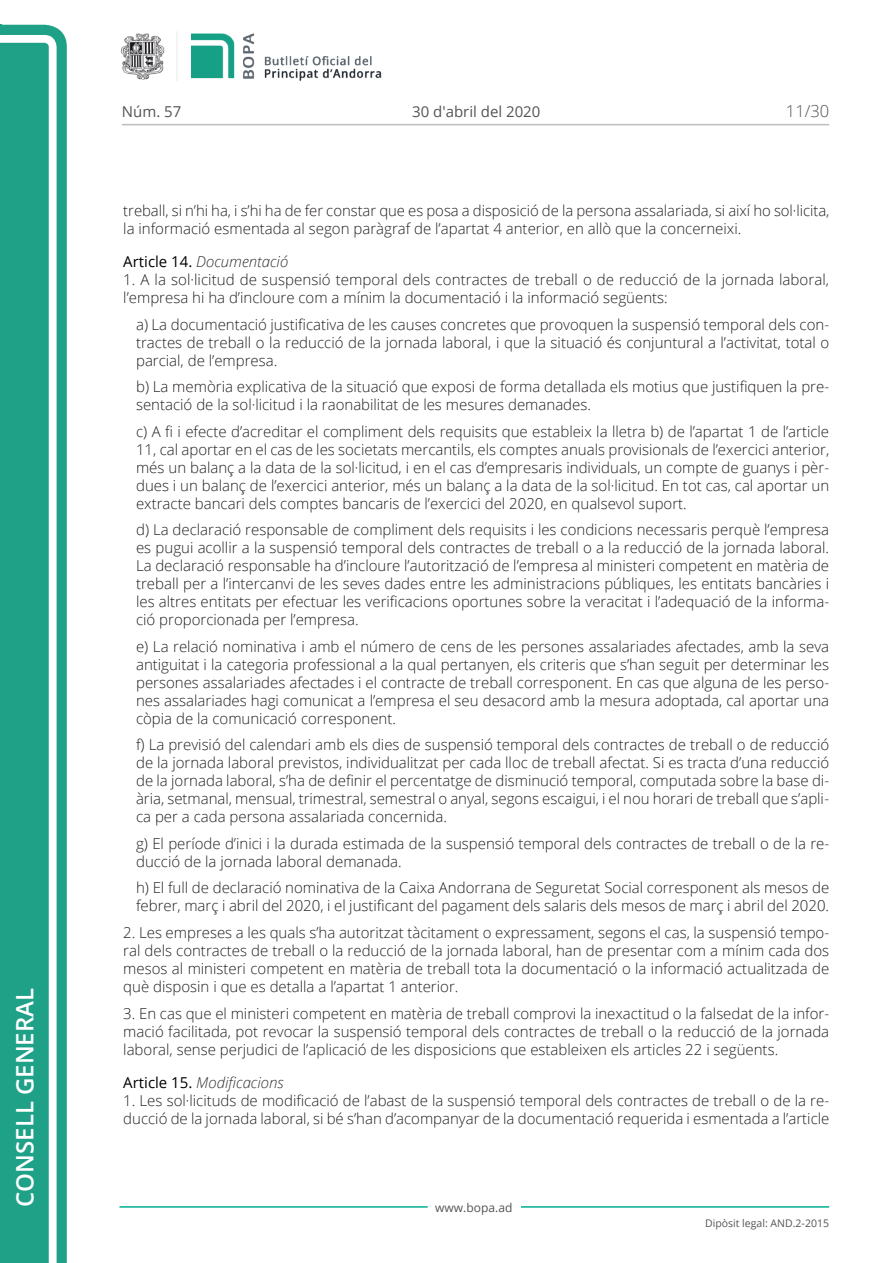
<style>
.page{position:relative;width:893px;height:1263px;background:#fff}
.page>*{position:absolute;margin:0;border:0;box-sizing:border-box;transform-origin:0 0}
.t1{font:600 24px "Open Sans";color:#fff}
.t2{font:300 16.5px "Open Sans";color:#545454}
.Body_text_i{font:300 15px/18px "Open Sans";color:#231f20;text-align:justify}
.Body_text{font:300 15px/18px "Open Sans";color:#231f20}
.Titol_7{font:italic 300 15px "Open Sans";color:#303030}
.t3{font:15px "Open Sans";color:#545454}
.t4{font:12px "Open Sans";color:#545454}
.t5{font:10.5px "Open Sans";color:#545454}
.s1{font-weight:400;font-style:normal;color:#000}
</style>
<div class="page">
<svg style="left:0;top:25px;width:67px;height:1238px;fill:#1ea187"></svg>
<div style="left:0;top:43px;width:49px;height:1220px;background:#1ea187"></div>
<img style="left:122px;top:32px;width:260px;height:49px">
<hr style="left:119px;top:1206px;width:309px;height:2px;background:#00ae91">
<hr style="left:521px;top:1206px;width:308px;height:2px;background:#00ae91">
<hr style="left:122px;top:124px;width:707px;height:1px;background:#bcbdc0">
<h1 class="t1" style="left:8px;top:1207px;width:220px;rotate:-90deg">Consell General</h1>
<p class="t3" style="left:122px;top:102px;width:61px">Núm. 57</p>
<p class="t3" style="left:412px;top:102px;width:130px">30 d'abril del 2020</p>
<p class="t2" style="left:786px;top:100px;width:45px">11/30</p>
<p class="Body_text" style="left:123px;top:201px;width:708px">treball, si n’hi ha, i s’hi ha de fer constar que es posa a disposició de la persona assalariada, si així ho sol·licita, la informació esmentada al segon paràgraf de l’apartat 4 anterior, en allò que la concerneixi.</p>
<p class="Titol_7" style="left:123px;top:252px;width:166px"><span class="s1">Article 14.</span> Documentació</p>
<p class="Body_text" style="left:123px;top:270px;width:707px">1. A la sol·licitud de suspensió temporal dels contractes de treball o de reducció de la jornada laboral, l’empresa hi ha d’incloure com a mínim la documentació i la informació següents:</p>
<p class="Body_text_i" style="left:136px;top:315px;width:695px">a) La documentació justificativa de les causes concretes que provoquen la suspensió temporal dels con&shy;tractes de treball o la reducció de la jornada laboral, i que la situació és conjuntural a l’activitat, total o parcial, de l’empresa.</p>
<p class="Body_text_i" style="left:136px;top:377px;width:695px">b) La memòria explicativa de la situació que exposi de forma detallada els motius que justifiquen la pre&shy;sentació de la sol·licitud i la raonabilitat de les mesures demanades.</p>
<p class="Body_text_i" style="left:136px;top:422px;width:695px">c) A fi i efecte d’acreditar el compliment dels requisits que estableix la lletra b) de l’apartat 1 de l’article 11, cal aportar en el cas de les societats mercantils, els comptes anuals provisionals de l’exercici anterior, més un balanç a la data de la sol·licitud, i en el cas d’empresaris individuals, un compte de guanys i pèr&shy;dues i un balanç de l’exercici anterior, més un balanç a la data de la sol·licitud. En tot cas, cal aportar un extracte bancari dels comptes bancaris de l’exercici del 2020, en qualsevol suport.</p>
<p class="Body_text_i" style="left:136px;top:521px;width:695px">d) La declaració responsable de compliment dels requisits i les condicions necessaris perquè l’empresa es pugui acollir a la suspensió temporal dels contractes de treball o a la reducció de la jornada laboral.<br>La declaració responsable ha d’incloure l’autorització de l’empresa al ministeri competent en matèria de treball per a l’intercanvi de les seves dades entre les administracions públiques, les entitats bancàries i les altres entitats per efectuar les verificacions oportunes sobre la veracitat i l’adequació de la informa&shy;ció proporcionada per l’empresa.</p>
<p class="Body_text_i" style="left:136px;top:637px;width:695px">e) La relació nominativa i amb el número de cens de les persones assalariades afectades, amb la seva antiguitat i la categoria professional a la qual pertanyen, els criteris que s’han seguit per determinar les persones assalariades afectades i el contracte de treball corresponent. En cas que alguna de les perso&shy;nes assalariades hagi comunicat a l’empresa el seu desacord amb la mesura adoptada, cal aportar una còpia de la comunicació corresponent.</p>
<p class="Body_text_i" style="left:136px;top:736px;width:695px">f) La previsió del calendari amb els dies de suspensió temporal dels contractes de treball o de reducció de la jornada laboral previstos, individualitzat per cada lloc de treball afectat. Si es tracta d’una reducció de la jornada laboral, s’ha de definir el percentatge de disminució temporal, computada sobre la base di&shy;ària, setmanal, mensual, trimestral, semestral o anyal, segons escaigui, i el nou horari de treball que s’apli&shy;ca per a cada persona assalariada concernida.</p>
<p class="Body_text_i" style="left:136px;top:834px;width:695px">g) El període d’inici i la durada estimada de la suspensió temporal dels contractes de treball o de la re&shy;ducció de la jornada laboral demanada.</p>
<p class="Body_text_i" style="left:136px;top:879px;width:695px">h) El full de declaració nominativa de la Caixa Andorrana de Seguretat Social corresponent als mesos de febrer, març i abril del 2020, i el justificant del pagament dels salaris dels mesos de març i abril del 2020.</p>
<p class="Body_text" style="left:123px;top:923px;width:707px;text-align:justify">2. Les empreses a les quals s’ha autoritzat tàcitament o expressament, segons el cas, la suspensió tempo&shy;ral dels contractes de treball o la reducció de la jornada laboral, han de presentar com a mínim cada dos mesos al ministeri competent en matèria de treball tota la documentació o la informació actualitzada de què disposin i que es detalla a l’apartat 1 anterior.</p>
<p class="Body_text" style="left:123px;top:1004px;width:707px;text-align:justify">3. En cas que el ministeri competent en matèria de treball comprovi la inexactitud o la falsedat de la infor&shy;mació facilitada, pot revocar la suspensió temporal dels contractes de treball o la reducció de la jornada laboral, sense perjudici de l’aplicació de les disposicions que estableixen els articles 22 i següents.</p>
<p class="Titol_7" style="left:123px;top:1072px;width:162px"><span class="s1">Article 15.</span> Modificacions</p>
<p class="Body_text" style="left:123px;top:1091px;width:708px">1. Les sol·licituds de modificació de l’abast de la suspensió temporal dels contractes de treball o de la re&shy;ducció de la jornada laboral, si bé s’han d’acompanyar de la documentació requerida i esmentada a l’article</p>
<p class="t4" style="left:435px;top:1199px;width:79px">www.bopa.ad</p>
<p class="t5" style="left:705px;top:1216px;width:125px">Dipòsit legal: AND.2-2015</p>
</div>
